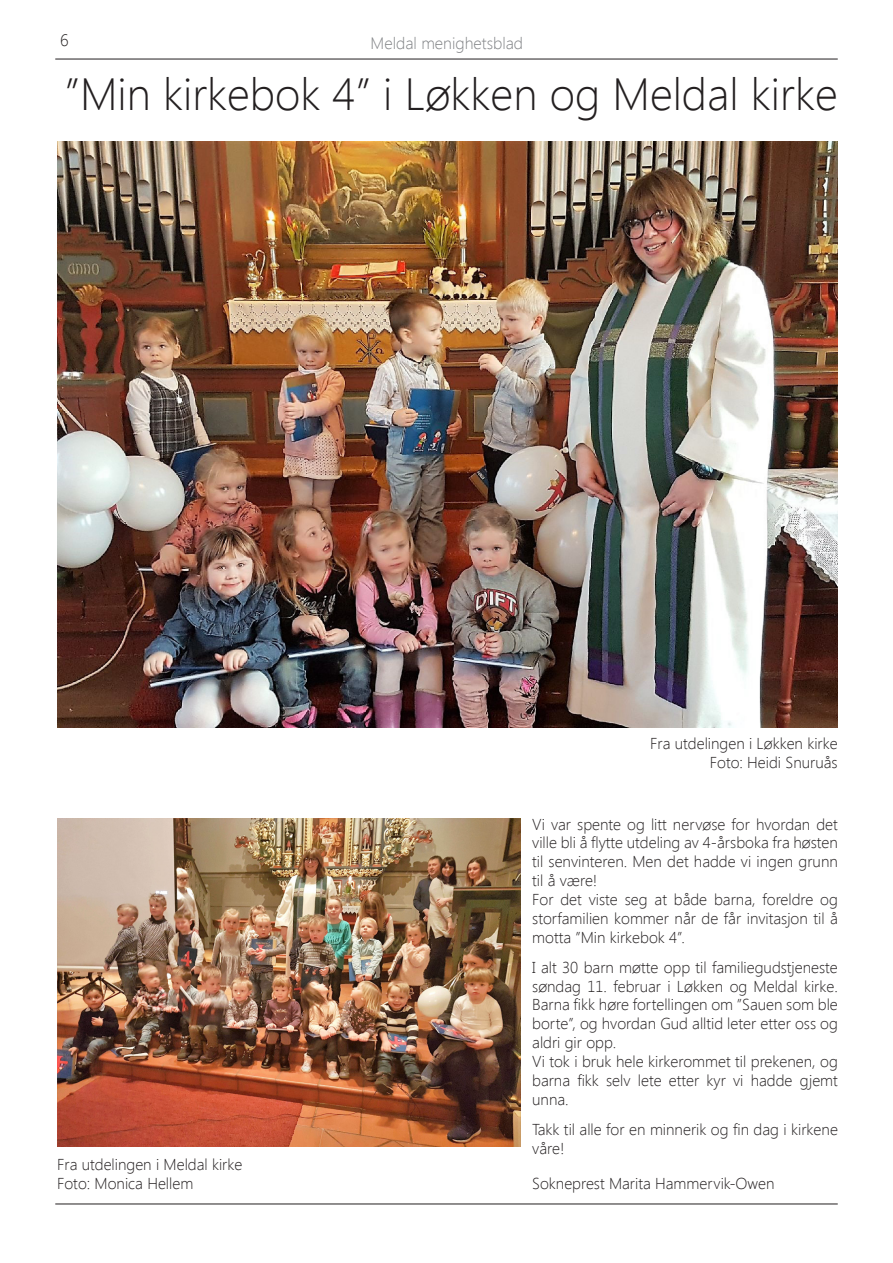
<style>
.page{position:relative;width:893px;height:1263px;background:#fff}
.page>*{position:absolute;margin:0;border:0;box-sizing:border-box;transform-origin:0 0}
.t1{font:300 45px "Segoe UI";color:#231f20}
.t2{font:300 16.5px "Segoe UI";color:#808285}
.t3{font:300 16.5px "Segoe UI";color:#231f20}
.t4{font:300 15.75px/18.9px "Segoe UI";color:#231f20}
</style>
<div class="page">
<hr style="left:55px;top:59px;width:783px;height:1px;background:#231f20">
<hr style="left:55px;top:1203px;width:783px;height:1px;background:#231f20">
<img style="left:57px;top:142px;width:781px;height:585px">
<img style="left:57px;top:818px;width:464px;height:328px">
<p class="t3" style="left:60px;top:28px;width:10px">6</p>
<p class="t2" style="left:371px;top:32px;width:154px">Meldal menighetsblad</p>
<h1 class="t1" style="left:65px;top:63px;width:774px">”Min kirkebok 4” i Løkken og Meldal kirke</h1>
<p class="t4" style="left:57px;top:1155px;width:187px">Fra utdelingen i Meldal kirke<br>Foto: Monica Hellem</p>
<p class="t4" style="left:650px;top:734px;width:189px;text-align:right">Fra utdelingen i Løkken kirke<br>Foto: Heidi Snuruås</p>
<p class="t4" style="left:532px;top:814px;width:307px">Vi var spente og litt nervøse for hvordan det ville bli å flytte utdeling av 4-årsboka fra høsten til senvinteren. Men det hadde vi ingen grunn til å være!<br>For det viste seg at både barna, foreldre og storfamilien kommer når de får invitasjon til å motta ”Min kirkebok 4”.</p>
<p class="t4" style="left:532px;top:957px;width:307px">I alt 30 barn møtte opp til familiegudstjeneste søndag 11. februar i Løkken og Meldal kirke.<br>Barna fikk høre fortellingen om ”Sauen som ble borte”, og hvordan Gud alltid leter etter oss og aldri gir opp.<br>Vi tok i bruk hele kirkerommet til prekenen, og barna fikk selv lete etter kyr vi hadde gjemt unna.</p>
<p class="t4" style="left:532px;top:1119px;width:307px">Takk til alle for en minnerik og fin dag i kirkene våre!</p>
<p class="t4" style="left:532px;top:1173px;width:244px">Sokneprest Marita Hammervik-Owen</p>
</div>
